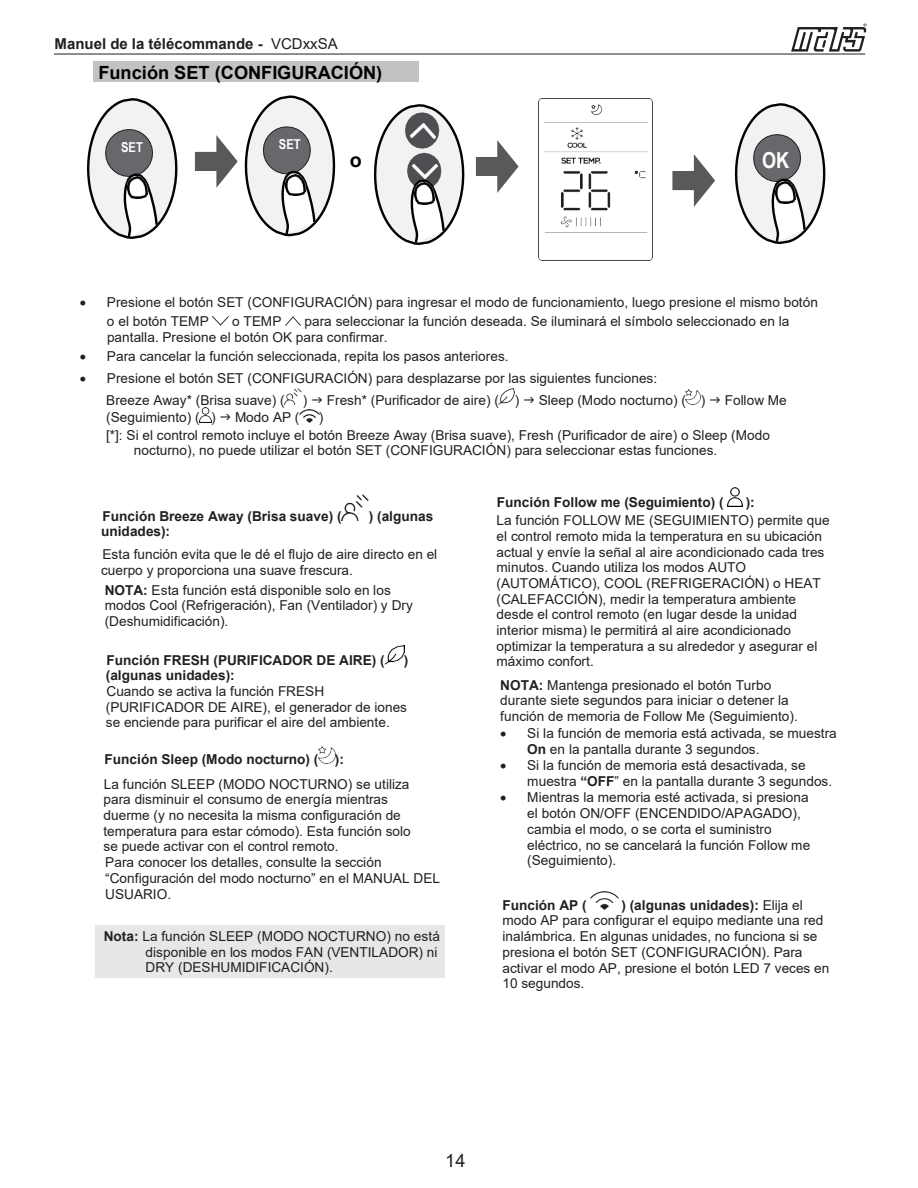
<style>
.page{position:relative;width:918px;height:1188px;background:#fff}
.page>*{position:absolute;margin:0;border:0;box-sizing:border-box;transform-origin:0 0}
.t1{font:700 22.05px "Arial Narrow";color:#fff}
.t2{font:700 19.65px "Arial";color:#050100}
.t3{font:700 18.15px "Arial";color:#050100}
.t4{font:18.15px "Arial";color:#231f20}
.t5{font:700 15.15px "Arial";letter-spacing:.005em;color:#231f20}
.t6{font:700 15px "Arial";color:#231f20}
.t7{font:13.65px/15.8px "Arial";letter-spacing:.005em;color:#231f20}
.t8{font:700 13.65px "Arial";color:#231f20}
.t9{font:700 13.65px "Arial Narrow";color:#fff}
.s1{font-weight:400}
.s2{font-weight:700}
</style>
<div class="page">
<hr style="left:54px;top:54px;width:811px;height:1px;background:#231f20">
<svg style="left:791px;top:24px;width:76px;height:28px"></svg>
<div style="left:93px;top:62px;width:326px;height:20px;background:#c0c2c4"></div>
<img style="left:213px;top:317px;width:15px;height:9px">
<img style="left:285px;top:316px;width:16px;height:10px">
<img style="left:285px;top:388px;width:17px;height:17px">
<img style="left:499px;top:388px;width:16px;height:17px">
<img style="left:686px;top:389px;width:15px;height:16px">
<img style="left:200px;top:408px;width:11px;height:14px">
<img style="left:300px;top:409px;width:19px;height:13px">
<img style="left:342px;top:495px;width:27px;height:26px">
<img style="left:385px;top:645px;width:19px;height:20px">
<img style="left:319px;top:746px;width:16px;height:18px">
<img style="left:727px;top:488px;width:15px;height:19px">
<svg style="left:195px;top:135px;width:43px;height:53px"></svg>
<svg style="left:476px;top:140px;width:43px;height:53px"></svg>
<svg style="left:672px;top:154px;width:43px;height:53px"></svg>
<img style="left:87px;top:98px;width:90px;height:141px">
<img style="left:245px;top:95px;width:90px;height:141px">
<img style="left:735px;top:103px;width:90px;height:141px">
<svg style="left:373px;top:104px;width:92px;height:141px"></svg>
<img style="left:415px;top:183px;width:20px;height:21px">
<img style="left:539px;top:99px;width:113px;height:161px">
<div style="left:96px;top:925px;width:349px;height:53px;background:#e6e7e8"></div>
<img style="left:590px;top:891px;width:28px;height:19px">
<p class="t5" style="left:45px;top:30px;width:272px">Manual del control remoto - <span class="s1">VCDxxSA</span></p>
<p class="t3" style="left:98px;top:59px;width:285px">Función SET (CONFIGURACIÓN)</p>
<p class="t6" style="left:55px;top:33px;width:285px">Manuel de la télécommande - <span class="s1">VCDxxSA</span></p>
<p class="t9" style="left:121px;top:137px;width:23px">SET</p>
<p class="t9" style="left:279px;top:134px;width:23px">SET</p>
<p class="t2" style="left:350px;top:146px;width:14px">o</p>
<p class="t1" style="left:762px;top:144px;width:29px">OK</p>
<p class="t7" style="left:107px;top:292px;width:713px;line-height:19px;text-indent:-27px">• Presione el botón SET (CONFIGURACIÓN) para ingresar el modo de funcionamiento, luego presione el mismo botón o el botón TEMP</p>
<p class="t7" style="left:107px;top:313px;width:684px;text-indent:198px">para seleccionar la función deseada. Se iluminará el símbolo seleccionado en la pantalla. Presione el botón OK para confirmar.</p>
<p class="t7" style="left:80px;top:348px;width:430px">• Para cancelar la función seleccionada, repita los pasos anteriores.</p>
<p class="t7" style="left:106px;top:368px;width:552px;line-height:21.3px;text-indent:-26px">• Presione el botón SET (CONFIGURACIÓN) para desplazarse por las siguientes funciones:<br>Breeze Away* (Brisa suave) (</p>
<p class="t7" style="left:232px;top:313px;width:51px">o TEMP</p>
<p class="t7" style="left:303px;top:392px;width:6px">)</p>
<p class="t7" style="left:327px;top:392px;width:194px">Fresh* (Purificador de aire) ( )</p>
<p class="t7" style="left:539px;top:392px;width:168px">Sleep (Modo nocturno) ( )</p>
<p class="t7" style="left:725px;top:392px;width:64px">Follow Me</p>
<p class="t7" style="left:106px;top:409px;width:665px;line-height:17.4px;text-indent:213px">)<br>[*]: Si el control remoto incluye el botón Breeze Away (Brisa suave), Fresh (Purificador de aire) o Sleep (Modo</p>
<p class="t7" style="left:134px;top:443px;width:585px">nocturno), no puede utilizar el botón SET (CONFIGURACIÓN) para seleccionar estas funciones.</p>
<p class="t7" style="left:106px;top:410px;width:111px">(Seguimiento) ( )</p>
<p class="t7" style="left:235px;top:410px;width:66px">Modo AP (</p>
<p class="t8" style="left:103px;top:506px;width:241px">Función Breeze Away (Brisa suave) (</p>
<p class="t8" style="left:369px;top:506px;width:66px">) (algunas</p>
<p class="t7" style="left:101px;top:520px;width:338px;line-height:23.1px"><span class="s2">unidades):<br></span>Esta función evita que le dé el flujo de aire directo en el</p>
<p class="t7" style="left:101px;top:560px;width:291px;line-height:19.5px">cuerpo y proporciona una suave frescura.<br><span class="s2">NOTA:</span> Esta función está disponible solo en los</p>
<p class="t7" style="left:105px;top:597px;width:310px">modos Cool (Refrigeración), Fan (Ventilador) y Dry (Deshumidificación).</p>
<p class="t8" style="left:107px;top:650px;width:280px">Función FRESH (PURIFICADOR DE AIRE) (</p>
<p class="t8" style="left:404px;top:650px;width:6px">)</p>
<p class="t7" style="left:106px;top:667px;width:303px"><span class="s2">(algunas unidades):<br></span>Cuando se activa la función FRESH (PURIFICADOR DE AIRE), el generador de iones se enciende para purificar el aire del ambiente.</p>
<p class="t7" style="left:104px;top:746px;width:307px;line-height:25px"><span class="s2">Función Sleep (Modo nocturno) ( ):<br></span>La función SLEEP (MODO NOCTURNO) se utiliza</p>
<p class="t7" style="left:103px;top:792px;width:338px">para disminuir el consumo de energía mientras<br>duerme (y no necesita la misma configuración de temperatura para estar cómodo). Esta función solo<br>se puede activar con el control remoto.<br>Para conocer los detalles, consulte la sección “Configuración del modo nocturno” en el MANUAL DEL USUARIO.</p>
<p class="t7" style="left:146px;top:929px;width:296px;text-indent:-42px"><span class="s2">Nota:</span> La función SLEEP (MODO NOCTURNO) no está disponible en los modos FAN (VENTILADOR) ni<br>DRY (DESHUMIDIFICACIÓN).</p>
<p class="t7" style="left:496px;top:492px;width:335px;line-height:18.6px;text-indent:249px"><span class="s2">):<br></span>La función FOLLOW ME (SEGUIMIENTO) permite que</p>
<p class="t7" style="left:496px;top:528px;width:329px">el control remoto mida la temperatura en su ubicación actual y envíe la señal al aire acondicionado cada tres minutos. Cuando utiliza los modos AUTO (AUTOMÁTICO), COOL (REFRIGERACIÓN) o HEAT (CALEFACCIÓN), medir la temperatura ambiente desde el control remoto (en lugar desde la unidad interior misma) le permitirá al aire acondicionado optimizar la temperatura a su alrededor y asegurar el máximo confort.</p>
<p class="t7" style="left:500px;top:677px;width:299px"><span class="s2">NOTA:</span> Mantenga presionado el botón Turbo durante siete segundos para iniciar o detener la función de memoria de Follow Me (Seguimiento).</p>
<p class="t7" style="left:527px;top:725px;width:311px;text-indent:-27px">• Si la función de memoria está activada, se muestra<br><span class="s2">On</span> en la pantalla durante 3 segundos.</p>
<p class="t7" style="left:527px;top:758px;width:307px;text-indent:-27px">• Si la función de memoria está desactivada, se muestra <span class="s2">“OFF</span>” en la pantalla durante 3 segundos.</p>
<p class="t7" style="left:527px;top:790px;width:285px;text-indent:-27px">• Mientras la memoria esté activada, si presiona el botón ON/OFF (ENCENDIDO/APAGADO), cambia el modo, o se corta el suministro eléctrico, no se cancelará la función Follow me (Seguimiento).</p>
<p class="t8" style="left:497px;top:492px;width:228px">Función Follow me (Seguimiento) (</p>
<p class="t7" style="left:502px;top:897px;width:329px;text-indent:119px"><span class="s2">) (algunas unidades):</span> Elija el modo AP para configurar el equipo mediante una red inalámbrica. En algunas unidades, no funciona si se presiona el botón SET (CONFIGURACIÓN). Para activar el modo AP, presione el botón LED 7 veces en 10 segundos.</p>
<p class="t8" style="left:502px;top:895px;width:86px">Función AP (</p>
<p class="t4" style="left:445px;top:1148px;width:22px">14</p>
</div>
